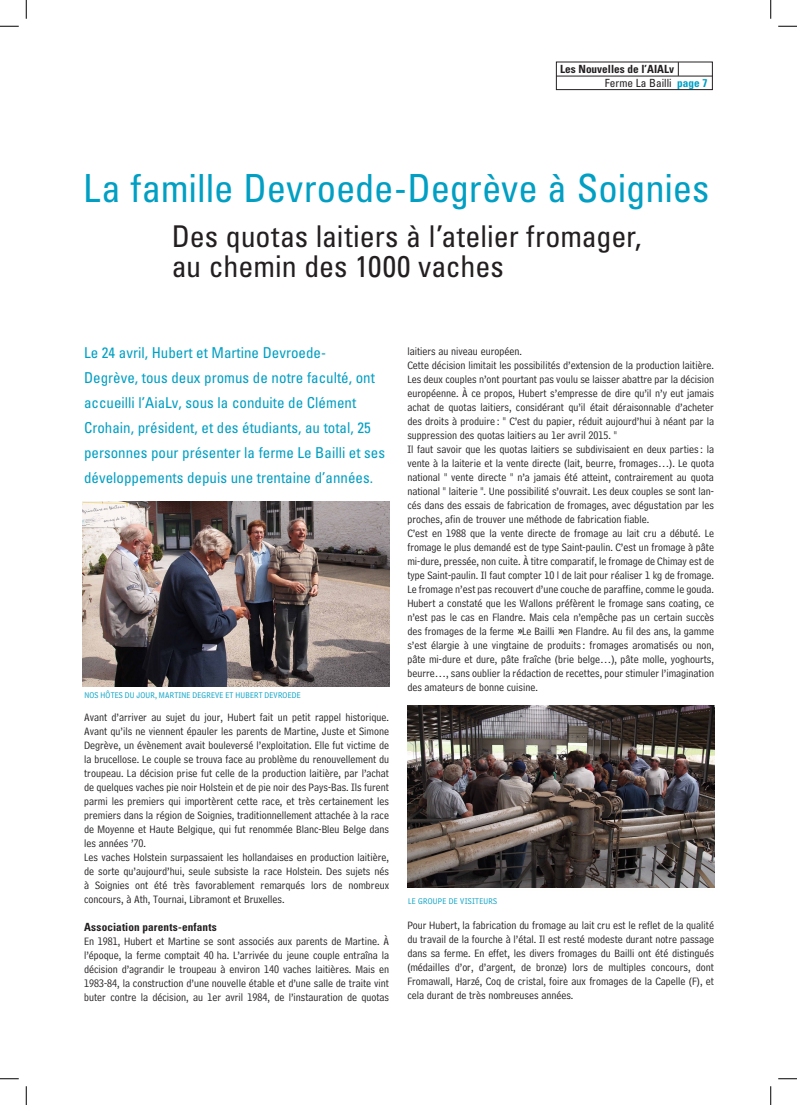
<style>
.page{position:relative;width:797px;height:1105px;background:#fff}
.page>*{position:absolute;margin:0;border:0;box-sizing:border-box;transform-origin:0 0}
.t1{font:condensed 38.75px "Univers";letter-spacing:-.005em;color:#009fc3}
.t2{font:condensed 30px/30px "Univers";letter-spacing:-.005em;color:#231f20}
.t3{font:condensed 15px/25px "Univers";color:#009fc3}
.t4{font:11.25px/14px "Bell Centennial BT Address";color:#231f20}
.t5{font:700 condensed 11.25px/13.8px "Univers";letter-spacing:.005em;color:#231f20}
.t6{font:8.75px "Bell Centennial BT Address";letter-spacing:.025em;color:#009fc3}
.s1{font-weight:400}
.s2{color:#009fc3}
</style>
<div class="page">
<div style="left:556px;top:62px;width:156px;height:28px;border:1px solid #231f20"></div>
<hr style="left:556px;top:76px;width:156px;height:1px;background:#231f20">
<svg style="left:678px;top:62px;width:1px;height:14px"></svg>
<img style="left:83px;top:501px;width:306px;height:185px">
<img style="left:407px;top:705px;width:307px;height:183px">
<svg style="left:0;top:25px;width:19px;height:2px"></svg>
<svg style="left:778px;top:25px;width:19px;height:2px"></svg>
<svg style="left:0;top:1078px;width:19px;height:1px"></svg>
<svg style="left:778px;top:1078px;width:19px;height:1px"></svg>
<svg style="left:25px;top:0;width:2px;height:19px"></svg>
<svg style="left:25px;top:1086px;width:2px;height:19px"></svg>
<svg style="left:770px;top:0;width:1px;height:19px"></svg>
<svg style="left:770px;top:1086px;width:1px;height:19px"></svg>
<p class="t5" style="left:605px;top:62px;width:104px;text-indent:-45px">Les Nouvelles de l’AIALv<br><span class="s1">Ferme La Bailli</span> <span class="s2">page 7</span></p>
<h1 class="t1" style="left:83px;top:164px;width:628px">La famille Devroede-Degrève à Soignies</h1>
<h2 class="t2" style="left:172px;top:221px;width:471px">Des quotas laitiers à l’atelier fromager, au chemin des 1000 vaches</h2>
<p class="t3" style="left:84px;top:340px;width:302px">Le 24 avril, Hubert et Martine Devroede-<br>Degrève, tous deux promus de notre faculté, ont accueilli l’AiaLv, sous la conduite de Clément Crohain, président, et des étudiants, au total, 25 personnes pour présenter la ferme Le Bailli et ses développements depuis une trentaine d’années.</p>
<p class="t6" style="left:84px;top:690px;width:58px">Nos hôtes du jour</p>
<p class="t6" style="left:155px;top:690px;width:16px">, Martine</p>
<p class="t6" style="left:192px;top:690px;width:54px">DEGREVE et Hubert</p>
<p class="t6" style="left:264px;top:690px;width:38px">DEVROEDE</p>
<p class="t4" style="left:84px;top:710px;width:306px">Avant d’arriver au sujet du jour, Hubert fait un petit rappel historique.<br>Avant qu’ils ne viennent épauler les parents de Martine, Juste et Simone Degrève, un évènement avait bouleversé l’exploitation. Elle fut victime de la brucellose. Le couple se trouva face au problème du renouvellement du troupeau. La décision prise fut celle de la production laitière, par l’achat de quelques vaches pie noir Holstein et de pie noir des Pays-Bas. Ils furent parmi les premiers qui importèrent cette race, et très certainement les premiers dans la région de Soignies, traditionnellement attachée à la race de Moyenne et Haute Belgique, qui fut renommée Blanc-Bleu Belge dans les années ’70.<br>Les vaches Holstein surpassaient les hollandaises en production laitière, de sorte qu’aujourd’hui, seule subsiste la race Holstein. Des sujets nés à Soignies ont été très favorablement remarqués lors de nombreux concours, à Ath, Tournai, Libramont et Bruxelles.</p>
<p class="t5" style="left:84px;top:920px;width:134px">Association parents-enfants</p>
<p class="t4" style="left:84px;top:934px;width:306px;text-align:justify">En 1981, Hubert et Martine se sont associés aux parents de Martine. À l’époque, la ferme comptait 40 ha. L’arrivée du jeune couple entraîna la décision d’agrandir le troupeau à environ 140 vaches laitières. Mais en 1983-84, la construction d’une nouvelle étable et d’une salle de traite vint buter contre la décision, au 1er avril 1984, de l’instauration de quotas</p>
<p class="t4" style="left:407px;top:344px;width:308px">laitiers au niveau européen.<br>Cette décision limitait les possibilités d’extension de la production laitière.<br>Les deux couples n’ont pourtant pas voulu se laisser abattre par la décision européenne. À ce propos, Hubert s’empresse de dire qu’il n’y eut jamais achat de quotas laitiers, considérant qu’il était déraisonnable d’acheter des droits à produire : " C’est du papier, réduit aujourd’hui à néant par la suppression des quotas laitiers au 1er avril 2015. "<br>Il faut savoir que les quotas laitiers se subdivisaient en deux parties : la vente à la laiterie et la vente directe (lait, beurre, fromages…). Le quota national " vente directe " n’a jamais été atteint, contrairement au quota national " laiterie ". Une possibilité s’ouvrait. Les deux couples se sont lan&shy;cés dans des essais de fabrication de fromages, avec dégustation par les proches, afin de trouver une méthode de fabrication fiable.<br>C’est en 1988 que la vente directe de fromage au lait cru a débuté. Le fromage le plus demandé est de type Saint-paulin. C’est un fromage à pâte mi-dure, pressée, non cuite. À titre comparatif, le fromage de Chimay est de type Saint-paulin. Il faut compter 10 l de lait pour réaliser 1 kg de fromage.<br>Le fromage n’est pas recouvert d’une couche de paraffine, comme le gouda.<br>Hubert a constaté que les Wallons préfèrent le fromage sans coating, ce n’est pas le cas en Flandre. Mais cela n’empêche pas un certain succès des fromages de la ferme Le Bailli » en Flandre. Au fil des ans, la gamme s’est élargie à une vingtaine de produits : fromages aromatisés ou non, pâte mi-dure et dure, pâte fraîche (brie belge…), pâte molle, yoghourts, beurre…, sans oublier la rédaction de recettes, pour stimuler l’imagination des amateurs de bonne cuisine.</p>
<p class="t6" style="left:408px;top:895px;width:16px">Le groupe</p>
<p class="t6" style="left:449px;top:895px;width:17px">de visiteurs</p>
<p class="t4" style="left:407px;top:918px;width:308px;text-align:justify">Pour Hubert, la fabrication du fromage au lait cru est le reflet de la qualité du travail de la fourche à l’étal. Il est resté modeste durant notre passage dans sa ferme. En effet, les divers fromages du Bailli ont été distingués (médailles d’or, d’argent, de bronze) lors de multiples concours, dont Fromawall, Harzé, Coq de cristal, foire aux fromages de la Capelle (F), et cela durant de très nombreuses années.</p>
</div>
